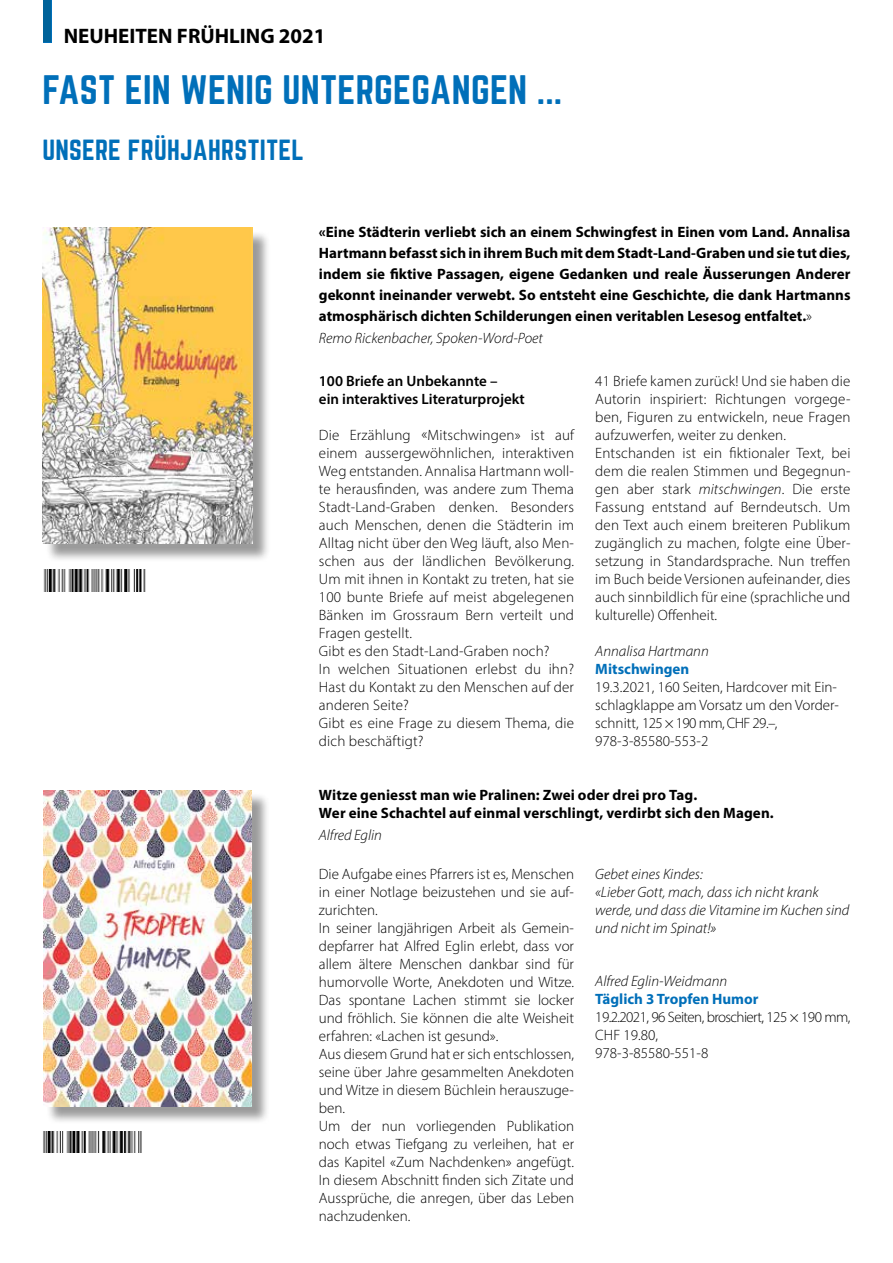
<style>
.page{position:relative;width:893px;height:1263px;background:#fff}
.page>*{position:absolute;margin:0;border:0;box-sizing:border-box;transform-origin:0 0}
.t1{font:36px "Norwester BK";letter-spacing:.005em;color:#006fb9}
.t2{font:25.5px "Norwester BK";letter-spacing:.01em;color:#006fb9}
.t3{font:700 21px "Myriad Pro";color:#000}
.t4{font:300 15px/18px "Myriad Pro";letter-spacing:.01em;color:#000}
.t5{font:700 15px/21.3px "Myriad Pro";color:#000}
.t6{font:italic 300 15px/18px "Myriad Pro";color:#000}
.t7{font:300 15px/18px "Myriad Pro";letter-spacing:-.04em;color:#000}
.t8{font:600 15px/18px "Myriad Pro";color:#000}
.t9{font:700 15px "Myriad Pro";color:#006fb9}
.s1{font-weight:300}
.s2{font-weight:300;font-style:italic}
.s3{font-style:italic}
</style>
<div class="page">
<div style="left:43px;top:0;width:9px;height:42px;background:#006fb9"></div>
<div style="left:43px;top:0;width:8px;height:42px;background:#00639a"></div>
<img style="left:43px;top:1131px;width:99px;height:21px">
<div style="left:45px;top:792px;width:225px;height:333px;background:#000;opacity:.4"></div>
<img style="left:43px;top:790px;width:208px;height:316px">
<div style="left:45px;top:230px;width:226px;height:333px;background:#000;opacity:.4"></div>
<img style="left:43px;top:228px;width:209px;height:316px">
<img style="left:43px;top:570px;width:103px;height:21px">
<h3 class="t3" style="left:64px;top:22px;width:263px">NEUHEITEN FRÜHLING 2021</h3>
<h1 class="t1" style="left:43px;top:67px;width:521px">FAST EIN WENIG UNTERGEGANGEN ...</h1>
<h2 class="t2" style="left:43px;top:133px;width:263px">UNSERE FRÜHJAHRSTITEL</h2>
<p class="t5" style="left:319px;top:221px;width:533px">«Eine Städterin verliebt sich an einem Schwingfest in Einen vom Land. Annalisa Hartmann befasst sich in ihrem Buch mit dem Stadt-Land-Graben und sie tut dies, indem sie fiktive Passagen, eigene Gedanken und reale Äusserungen Anderer gekonnt ineinander verwebt. So entsteht eine Geschichte, die dank Hartmanns atmosphärisch dichten Schilderungen einen veritablen Lesesog entfaltet.<span class="s1">»<br></span><span class="s2">Remo Rickenbacher, Spoken-Word-Poet</span></p>
<p class="t8" style="left:319px;top:371px;width:207px">100 Briefe an Unbekannte –<br>ein interaktives Literaturprojekt</p>
<p class="t4" style="left:319px;top:426px;width:257px">Die Erzählung «Mitschwingen» ist auf einem aussergewöhnlichen, interaktiven Weg entstanden. Annalisa Hartmann woll&shy;te herausfinden, was andere zum Thema Stadt-Land-Graben denken. Besonders auch Menschen, denen die Städterin im Alltag nicht über den Weg läuft, also Men&shy;schen aus der ländlichen Bevölkerung.<br>Um mit ihnen in Kontakt zu treten, hat sie 100 bunte Briefe auf meist abgelegenen Bänken im Grossraum Bern verteilt und Fragen gestellt.<br>Gibt es den Stadt-Land-Graben noch?<br>In welchen Situationen erlebst du ihn?<br>Hast du Kontakt zu den Menschen auf der anderen Seite?<br>Gibt es eine Frage zu diesem Thema, die dich beschäftigt?</p>
<p class="t4" style="left:595px;top:372px;width:257px">41 Briefe kamen zurück! Und sie haben die Autorin inspiriert: Richtungen vorgege&shy;ben, Figuren zu entwickeln, neue Fragen aufzuwerfen, weiter zu denken.<br>Entschanden ist ein fiktionaler Text, bei dem die realen Stimmen und Begegnun&shy;gen aber stark <span class="s3">mitschwingen</span>. Die erste Fassung entstand auf Berndeutsch. Um den Text auch einem breiteren Publikum zugänglich zu machen, folgte eine Über&shy;setzung in Standardsprache. Nun treffen im Buch beide Versionen aufeinander, dies auch sinnbildlich für eine (sprachliche und kulturelle) Offenheit.</p>
<p class="t6" style="left:595px;top:642px;width:115px">Annalisa Hartmann</p>
<p class="t9" style="left:595px;top:659px;width:95px">Mitschwingen</p>
<p class="t4" style="left:595px;top:678px;width:245px">19.3.2021, 160 Seiten, Hardcover mit Ein&shy;schlagklappe am Vorsatz um den Vorder&shy;schnitt, 125 × 190 mm, CHF 29.–, 978-3-85580-553-2</p>
<p class="t5" style="left:319px;top:785px;width:456px;line-height:18px">Witze geniesst man wie Pralinen: Zwei oder drei pro Tag.<br>Wer eine Schachtel auf einmal verschlingt, verdirbt sich den Magen.</p>
<p class="t6" style="left:319px;top:826px;width:64px">Alfred Eglin</p>
<p class="t4" style="left:319px;top:865px;width:257px">Die Aufgabe eines Pfarrers ist es, Menschen in einer Notlage beizustehen und sie auf&shy;zurichten.<br>In seiner langjährigen Arbeit als Gemein&shy;depfarrer hat Alfred Eglin erlebt, dass vor allem ältere Menschen dankbar sind für humorvolle Worte, Anekdoten und Witze.<br>Das spontane Lachen stimmt sie locker und fröhlich. Sie können die alte Weisheit erfahren: «Lachen ist gesund».<br>Aus diesem Grund hat er sich entschlossen, seine über Jahre gesammelten Anekdoten und Witze in diesem Büchlein herauszuge&shy;ben.<br>Um der nun vorliegenden Publikation noch etwas Tiefgang zu verleihen, hat er das Kapitel «Zum Nachdenken» angefügt.<br>In diesem Abschnitt finden sich Zitate und Aussprüche, die anregen, über das Leben nachzudenken.</p>
<p class="t6" style="left:595px;top:865px;width:256px">Gebet eines Kindes:<br>«Lieber Gott, mach, dass ich nicht krank werde, und dass die Vitamine im Kuchen sind und nicht im Spinat!»</p>
<p class="t6" style="left:595px;top:972px;width:133px">Alfred Eglin-Weidmann</p>
<p class="t9" style="left:595px;top:989px;width:165px">Täglich 3 Tropfen Humor</p>
<p class="t7" style="left:595px;top:1008px;width:257px">19.2.2021, 96 Seiten, broschiert, 125 × 190 mm,<br>CHF 19.80,<br>978-3-85580-551-8</p>
</div>
